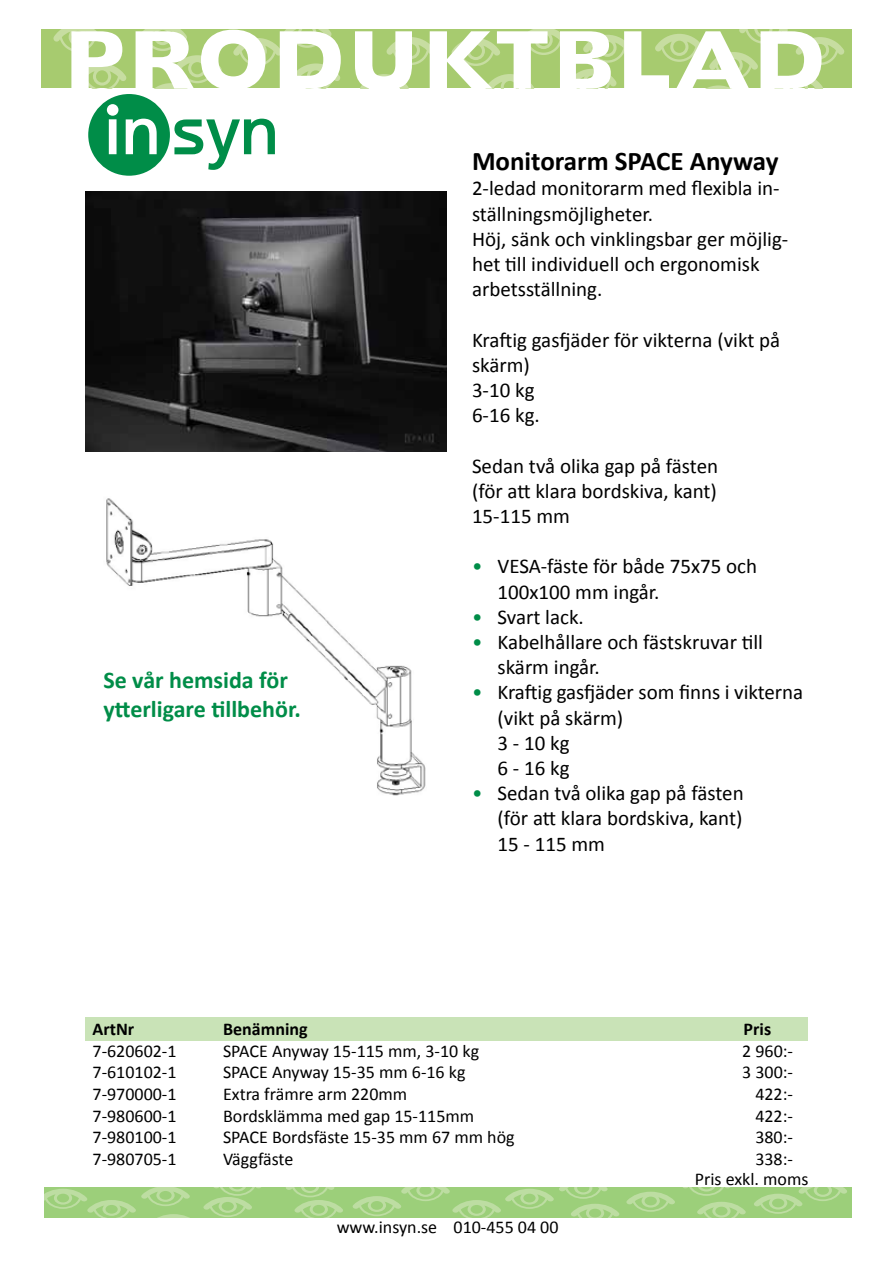
<style>
.page{position:relative;width:893px;height:1263px;background:#fff}
.page>*{position:absolute;margin:0;border:0;box-sizing:border-box;transform-origin:0 0}
.t1{font:700 27px "Calibri";color:#000}
.t2{font:700 24px/28.8px "Calibri";color:#008d48}
.t3{font:21px/25.2px "Calibri";color:#000}
.t4{font:18px "Calibri";color:#000}
.t5{font:700 18px "Calibri";color:#000}
.s1{color:#008d48}
</style>
<div class="page">
<div style="left:41px;top:30px;width:810px;height:58px;background:#a7cb6f"></div>
<svg style="left:53px;top:30px;width:74px;height:58px"></svg>
<svg style="left:136px;top:30px;width:205px;height:58px"></svg>
<svg style="left:355px;top:30px;width:490px;height:58px"></svg>
<div style="left:44px;top:1187px;width:807px;height:31px;background:#9ccf7a"></div>
<svg style="left:286px;top:1187px;width:57px;height:31px"></svg>
<svg style="left:352px;top:1187px;width:268px;height:31px"></svg>
<svg style="left:683px;top:1187px;width:47px;height:9px"></svg>
<svg style="left:626px;top:1192px;width:49px;height:20px"></svg>
<svg style="left:697px;top:1202px;width:49px;height:16px"></svg>
<svg style="left:754px;top:1187px;width:93px;height:27px"></svg>
<svg style="left:44px;top:1187px;width:217px;height:31px"></svg>
<svg style="left:88px;top:94px;width:187px;height:82px"></svg>
<div style="left:85px;top:1017px;width:723px;height:24px;background:#c9e3b7"></div>
<img style="left:85px;top:191px;width:361px;height:260px">
<img style="left:106px;top:498px;width:320px;height:298px">
<p class="t2" style="left:103px;top:664px;width:199px">Se vår hemsida för ytterligare tillbehör.</p>
<p class="t1" style="left:472px;top:144px;width:308px">Monitorarm SPACE Anyway</p>
<p class="t3" style="left:472px;top:175px;width:318px">2-ledad monitorarm med flexibla in&shy;ställningsmöjligheter.<br>Höj, sänk och vinklingsbar ger möjlig&shy;het till individuell och ergonomisk arbetsställning.</p>
<p class="t3" style="left:472px;top:326px;width:310px">Kraftig gasfjäder för vikterna (vikt på skärm)<br>3-10 kg<br>6-16 kg.</p>
<p class="t3" style="left:472px;top:452px;width:248px;text-align:justify">Sedan två olika gap på fästen (för att klara bordskiva, kant)<br>15-115 mm</p>
<p class="t3" style="left:497px;top:553px;width:261px;text-indent:-26px"><span class="s1">•</span> VESA-fäste för både 75x75 och<br>100x100 mm ingår.</p>
<p class="t3" style="left:472px;top:603px;width:113px"><span class="s1">•</span> Svart lack.</p>
<p class="t3" style="left:497px;top:628px;width:267px;text-indent:-26px"><span class="s1">•</span> Kabelhållare och fästskruvar till skärm ingår.</p>
<p class="t3" style="left:497px;top:679px;width:307px;text-indent:-26px"><span class="s1">•</span> Kraftig gasfjäder som finns i vikterna (vikt på skärm)<br>3 - 10 kg<br>6 - 16 kg</p>
<p class="t3" style="left:497px;top:780px;width:248px;text-align:justify;text-indent:-26px"><span class="s1">•</span> Sedan två olika gap på fästen (för att klara bordskiva, kant)<br>15 - 115 mm</p>
<p class="t5" style="left:93px;top:1018px;width:43px">ArtNr</p>
<p class="t5" style="left:223px;top:1018px;width:86px">Benämning</p>
<p class="t5" style="left:744px;top:1018px;width:29px">Pris</p>
<p class="t4" style="left:93px;top:1039px;width:86px">7-620602-1</p>
<p class="t4" style="left:223px;top:1039px;width:258px">SPACE Anyway 15-115 mm, 3-10 kg</p>
<p class="t4" style="left:742px;top:1039px;width:52px">2 960:-</p>
<p class="t4" style="left:93px;top:1061px;width:86px">7-610102-1</p>
<p class="t4" style="left:223px;top:1061px;width:244px">SPACE Anyway 15-35 mm 6-16 kg</p>
<p class="t4" style="left:742px;top:1061px;width:52px">3 300:-</p>
<p class="t4" style="left:93px;top:1083px;width:86px">7-970000-1</p>
<p class="t4" style="left:223px;top:1083px;width:186px">Extra främre arm 220mm</p>
<p class="t4" style="left:755px;top:1083px;width:39px">422:-</p>
<p class="t4" style="left:93px;top:1104px;width:86px">7-980600-1</p>
<p class="t4" style="left:223px;top:1104px;width:253px">Bordsklämma med gap 15-115mm</p>
<p class="t4" style="left:755px;top:1104px;width:39px">422:-</p>
<p class="t4" style="left:93px;top:1126px;width:86px">7-980100-1</p>
<p class="t4" style="left:223px;top:1126px;width:293px">SPACE Bordsfäste 15-35 mm 67 mm hög</p>
<p class="t4" style="left:755px;top:1126px;width:39px">380:-</p>
<p class="t4" style="left:93px;top:1147px;width:86px">7-980705-1</p>
<p class="t4" style="left:223px;top:1147px;width:72px">Väggfäste</p>
<p class="t4" style="left:755px;top:1147px;width:39px">338:-</p>
<p class="t4" style="left:337px;top:1216px;width:223px">www.insyn.se 010-455 04 00</p>
<p class="t4" style="left:695px;top:1168px;width:115px">Pris exkl. moms</p>
</div>
